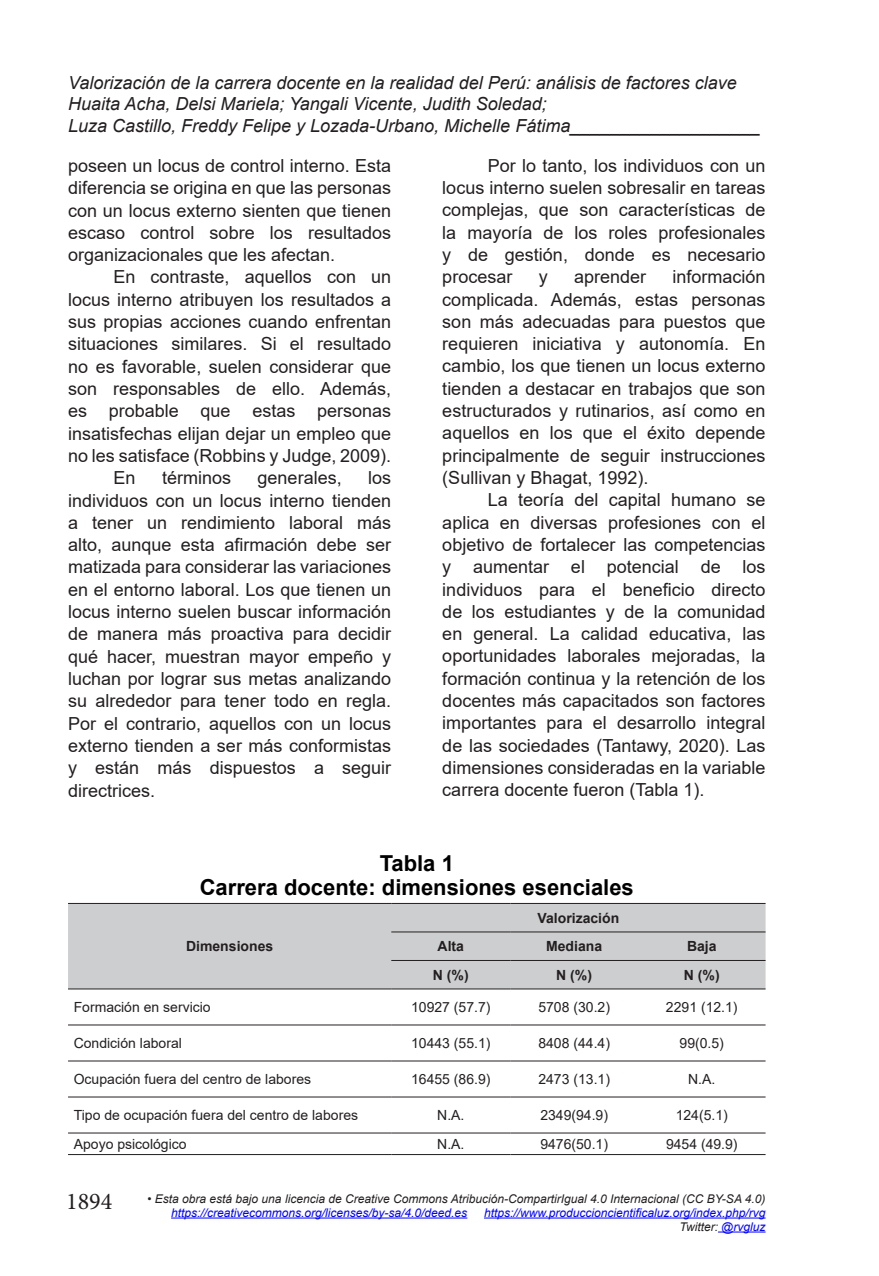
<style>
.page{position:relative;width:879px;height:1276px;background:#fff}
.page>*{position:absolute;margin:0;border:0;box-sizing:border-box;transform-origin:0 0}
.t1{font:24px "Minion Pro";color:#231f20}
.t2{font:700 22px/24px "Arial";color:#000;text-align:center}
.t3{font:18px/22.4px "Arial";color:#231f20;text-align:justify}
.t4{font:italic 18px/21.6px "Arial";color:#231f20}
.t5{font:14px "Arial";color:#231f20}
.t6{font:700 14px "Arial";color:#231f20}
.t7{font:italic 12px/14px "Arial";color:#00f;text-align:right}
.t8{font:italic 12px "Arial";color:#231f20}
.s1{color:#231f20}
</style>
<div class="page">
<hr style="left:171px;top:1217px;width:296px;height:1px;background:#00f">
<hr style="left:484px;top:1217px;width:281px;height:1px;background:#00f">
<hr style="left:718px;top:1231px;width:47px;height:1px;background:#00f">
<div style="left:68px;top:904px;width:697px;height:84px;background:#cdced0"></div>
<hr style="left:68px;top:903px;width:323px;height:1px;background:#231f20">
<hr style="left:391px;top:903px;width:119px;height:1px;background:#231f20">
<hr style="left:510px;top:903px;width:128px;height:1px;background:#231f20">
<hr style="left:638px;top:903px;width:127px;height:1px;background:#231f20">
<hr style="left:391px;top:931px;width:119px;height:1px;background:#231f20">
<hr style="left:510px;top:931px;width:128px;height:1px;background:#231f20">
<hr style="left:638px;top:931px;width:127px;height:1px;background:#231f20">
<hr style="left:391px;top:960px;width:119px;height:1px;background:#231f20">
<hr style="left:510px;top:960px;width:128px;height:1px;background:#231f20">
<hr style="left:638px;top:960px;width:127px;height:1px;background:#231f20">
<hr style="left:68px;top:988px;width:323px;height:1px;background:#231f20">
<hr style="left:391px;top:988px;width:119px;height:1px;background:#231f20">
<hr style="left:510px;top:988px;width:128px;height:1px;background:#231f20">
<hr style="left:638px;top:988px;width:127px;height:1px;background:#231f20">
<hr style="left:68px;top:1024px;width:323px;height:1px;background:#231f20">
<hr style="left:391px;top:1024px;width:119px;height:1px;background:#231f20">
<hr style="left:510px;top:1024px;width:128px;height:1px;background:#231f20">
<hr style="left:638px;top:1024px;width:127px;height:1px;background:#231f20">
<hr style="left:68px;top:1060px;width:323px;height:1px;background:#231f20">
<hr style="left:391px;top:1060px;width:119px;height:1px;background:#231f20">
<hr style="left:510px;top:1060px;width:128px;height:1px;background:#231f20">
<hr style="left:638px;top:1060px;width:127px;height:1px;background:#231f20">
<hr style="left:68px;top:1096px;width:323px;height:1px;background:#231f20">
<hr style="left:391px;top:1096px;width:119px;height:1px;background:#231f20">
<hr style="left:510px;top:1096px;width:128px;height:1px;background:#231f20">
<hr style="left:638px;top:1096px;width:127px;height:1px;background:#231f20">
<hr style="left:68px;top:1132px;width:323px;height:1px;background:#231f20">
<hr style="left:391px;top:1132px;width:119px;height:1px;background:#231f20">
<hr style="left:510px;top:1132px;width:128px;height:1px;background:#231f20">
<hr style="left:638px;top:1132px;width:127px;height:1px;background:#231f20">
<hr style="left:68px;top:1154px;width:323px;height:1px;background:#231f20">
<hr style="left:391px;top:1154px;width:119px;height:1px;background:#231f20">
<hr style="left:510px;top:1154px;width:128px;height:1px;background:#231f20">
<hr style="left:638px;top:1154px;width:127px;height:1px;background:#231f20">
<p class="t4" style="left:68px;top:72px;width:694px">Valorización de la carrera docente en la realidad del Perú: análisis de factores clave<br>Huaita Acha, Delsi Mariela; Yangali Vicente, Judith Soledad;<br>Luza Castillo, Freddy Felipe y Lozada-Urbano, Michelle Fátima___________________</p>
<p class="t3" style="left:68px;top:154px;width:325px">poseen un locus de control interno. Esta diferencia se origina en que las personas con un locus externo sienten que tienen escaso control sobre los resultados organizacionales que les afectan.</p>
<p class="t3" style="left:113px;top:266px;width:279px">En contraste, aquellos con un</p>
<p class="t3" style="left:68px;top:288px;width:325px">locus interno atribuyen los resultados a</p>
<p class="t3" style="left:68px;top:310px;width:325px">sus propias acciones cuando enfrentan</p>
<p class="t3" style="left:68px;top:333px;width:325px">situaciones similares. Si el resultado</p>
<p class="t3" style="left:68px;top:355px;width:325px">no es favorable, suelen considerar que</p>
<p class="t3" style="left:68px;top:377px;width:325px">son responsables de ello. Además,</p>
<p class="t3" style="left:68px;top:400px;width:325px">es probable que estas personas</p>
<p class="t3" style="left:68px;top:422px;width:325px">insatisfechas elijan dejar un empleo que</p>
<p class="t3" style="left:68px;top:444px;width:325px">no les satisface (Robbins y Judge, 2009).</p>
<p class="t3" style="left:113px;top:466px;width:24px">En</p>
<p class="t3" style="left:162px;top:466px;width:71px">términos</p>
<p class="t3" style="left:258px;top:466px;width:86px">generales,</p>
<p class="t3" style="left:68px;top:466px;width:325px;text-indent:300px">los individuos con un locus interno tienden a tener un rendimiento laboral más alto, aunque esta afirmación debe ser matizada para considerar las variaciones en el entorno laboral. Los que tienen un locus interno suelen buscar información de manera más proactiva para decidir qué hacer, muestran mayor empeño y luchan por lograr sus metas analizando su alrededor para tener todo en regla.<br>Por el contrario, aquellos con un locus externo tienden a ser más conformistas y están más dispuestos a seguir directrices.</p>
<p class="t3" style="left:442px;top:154px;width:325px;text-indent:45px">Por lo tanto, los individuos con un locus interno suelen sobresalir en tareas complejas, que son características de la mayoría de los roles profesionales y de gestión, donde es necesario procesar</p>
<p class="t3" style="left:442px;top:265px;width:325px;text-indent:230px">información complicada. Además, estas personas son más adecuadas para puestos que requieren iniciativa y autonomía. En cambio, los que tienen un locus externo tienden a destacar en trabajos que son estructurados y rutinarios, así como en aquellos en los que el éxito depende principalmente de seguir instrucciones (Sullivan y Bhagat, 1992).</p>
<p class="t3" style="left:442px;top:489px;width:325px;text-indent:45px">La teoría del capital humano se aplica en diversas profesiones con el objetivo de fortalecer las competencias y aumentar el potencial de los individuos para el beneficio directo de los estudiantes y de la comunidad en general. La calidad educativa, las oportunidades laborales mejoradas, la formación continua y la retención de los docentes más capacitados son factores importantes para el desarrollo integral de las sociedades (Tantawy, 2020). Las dimensiones consideradas en la variable carrera docente fueron (Tabla 1).</p>
<p class="t3" style="left:539px;top:265px;width:10px">y</p>
<p class="t3" style="left:574px;top:265px;width:74px">aprender</p>
<p class="t2" style="left:200px;top:851px;width:436px">Tabla 1<br>Carrera docente: dimensiones esenciales</p>
<p class="t6" style="left:186px;top:936px;width:89px">Dimensiones</p>
<p class="t6" style="left:537px;top:908px;width:83px">Valorización</p>
<p class="t6" style="left:437px;top:936px;width:28px">Alta</p>
<p class="t6" style="left:546px;top:936px;width:58px">Mediana</p>
<p class="t6" style="left:687px;top:936px;width:31px">Baja</p>
<p class="t6" style="left:433px;top:965px;width:37px">N (%)</p>
<p class="t6" style="left:556px;top:965px;width:37px">N (%)</p>
<p class="t6" style="left:684px;top:965px;width:37px">N (%)</p>
<p class="t5" style="left:74px;top:997px;width:138px">Formación en servicio</p>
<p class="t5" style="left:411px;top:997px;width:81px">10927 (57.7)</p>
<p class="t5" style="left:538px;top:997px;width:73px">5708 (30.2)</p>
<p class="t5" style="left:666px;top:997px;width:73px">2291 (12.1)</p>
<p class="t5" style="left:74px;top:1033px;width:110px">Condición laboral</p>
<p class="t5" style="left:411px;top:1033px;width:81px">10443 (55.1)</p>
<p class="t5" style="left:538px;top:1033px;width:73px">8408 (44.4)</p>
<p class="t5" style="left:679px;top:1033px;width:46px">99(0.5)</p>
<p class="t5" style="left:74px;top:1069px;width:239px">Ocupación fuera del centro de labores</p>
<p class="t5" style="left:411px;top:1069px;width:81px">16455 (86.9)</p>
<p class="t5" style="left:538px;top:1069px;width:73px">2473 (13.1)</p>
<p class="t5" style="left:688px;top:1069px;width:29px">N.A.</p>
<p class="t5" style="left:74px;top:1105px;width:286px">Tipo de ocupación fuera del centro de labores</p>
<p class="t5" style="left:437px;top:1105px;width:29px">N.A.</p>
<p class="t5" style="left:540px;top:1105px;width:69px">2349(94.9)</p>
<p class="t5" style="left:676px;top:1105px;width:54px">124(5.1)</p>
<p class="t5" style="left:74px;top:1134px;width:114px">Apoyo psicológico</p>
<p class="t5" style="left:437px;top:1134px;width:29px">N.A.</p>
<p class="t5" style="left:540px;top:1134px;width:69px">9476(50.1)</p>
<p class="t5" style="left:666px;top:1134px;width:73px">9454 (49.9)</p>
<h1 class="t1" style="left:66px;top:1185px;width:48px">1894</h1>
<p class="t8" style="left:147px;top:1190px;width:620px">• Esta obra está bajo una licencia de Creative Commons Atribución-CompartirIgual 4.0 Internacional (CC BY-SA 4.0)</p>
<p class="t7" style="left:171px;top:1205px;width:298px">https://creativecommons.org/licenses/by-sa/4.0/deed.es</p>
<p class="t7" style="left:484px;top:1205px;width:283px">https://www.produccioncientificaluz.org/index.php/rvg<br><span class="s1">Twitter:</span> @rvgluz</p>
</div>
